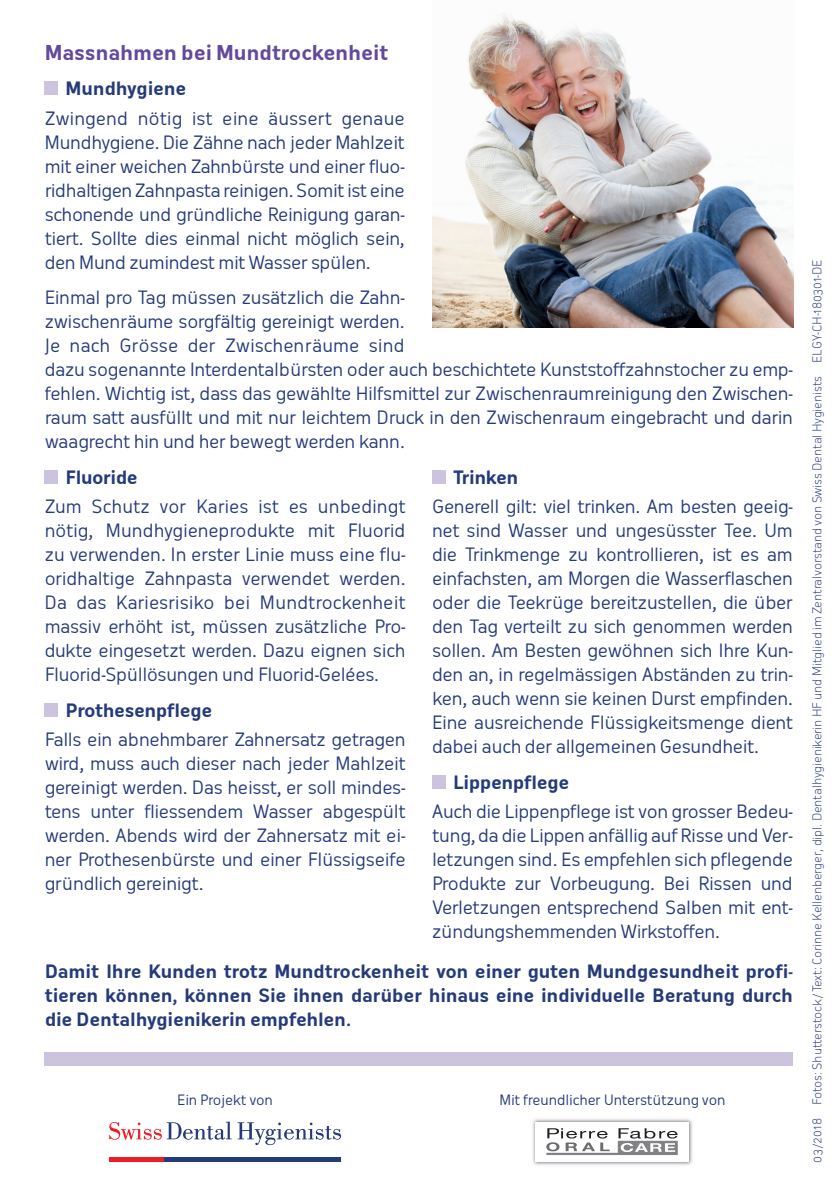
<style>
.page{position:relative;width:839px;height:1191px;background:#fff}
.page>*{position:absolute;margin:0;border:0;box-sizing:border-box;transform-origin:0 0}
.t1{font:700 20px "Oceania";letter-spacing:-.01em;color:#63499d}
.t2{font:18px/24px "Oceania";letter-spacing:-.025em;color:#243a79;text-align:justify}
.t3{font:700 18px/24px "Oceania";letter-spacing:-.02em;color:#243a79;text-align:justify}
.t4{font:14px "Oceania";letter-spacing:-.02em;color:#243a79}
.t5{font:300 12px "Oceania";letter-spacing:-.02em;color:#243a79}
</style>
<div class="page">
<div style="left:45px;top:82px;width:13px;height:13px;background:#ccc3e0"></div>
<img style="left:432px;top:13px;width:361px;height:315px">
<div style="left:45px;top:470px;width:13px;height:14px;background:#ccc3e0"></div>
<div style="left:45px;top:703px;width:13px;height:14px;background:#ccc3e0"></div>
<div style="left:432px;top:470px;width:14px;height:14px;background:#ccc3e0"></div>
<div style="left:432px;top:775px;width:14px;height:14px;background:#ccc3e0"></div>
<img style="left:532px;top:1119px;width:161px;height:46px">
<div style="left:536px;top:1122px;width:153px;height:39px;background:#fff"></div>
<svg style="left:546px;top:1128px;width:132px;height:27px"></svg>
<hr style="left:109px;top:1157px;width:55px;height:4px;background:#ee1d23">
<svg style="left:109px;top:1121px;width:123px;height:18px"></svg>
<svg style="left:238px;top:1122px;width:103px;height:23px"></svg>
<hr style="left:164px;top:1157px;width:177px;height:4px;background:#243a79">
<div style="left:45px;top:1052px;width:748px;height:14px;background:#ccc3e0"></div>
<p class="t1" style="left:45px;top:41px;width:345px">Massnahmen bei Mundtrockenheit</p>
<p class="t3" style="left:66px;top:77px;width:122px">Mundhygiene</p>
<p class="t2" style="left:45px;top:106px;width:362px">Zwingend nötig ist eine äussert genaue Mundhygiene. Die Zähne nach jeder Mahlzeit mit einer weichen Zahnbürste und einer fluo&shy;ridhaltigen Zahnpasta reinigen. Somit ist eine schonende und gründliche Reinigung garan&shy;tiert. Sollte dies einmal nicht möglich sein, den Mund zumindest mit Wasser spülen.</p>
<p class="t2" style="left:45px;top:286px;width:750px;text-align:left">Einmal pro Tag müssen zusätzlich die Zahn-<br>zwischenräume sorgfältig gereinigt werden.<br>Je nach Grösse der Zwischenräume sind<br>dazu sogenannte Interdentalbürsten oder auch beschichtete Kunststoffzahnstocher zu emp&shy;fehlen. Wichtig ist, dass das gewählte Hilfsmittel zur Zwischenraumreinigung den Zwischen&shy;raum satt ausfüllt und mit nur leichtem Druck in den Zwischenraum eingebracht und darin waagrecht hin und her bewegt werden kann.</p>
<p class="t3" style="left:66px;top:465px;width:74px">Fluoride</p>
<p class="t2" style="left:45px;top:495px;width:363px">Zum Schutz vor Karies ist es unbedingt nötig, Mundhygieneprodukte mit Fluorid zu verwenden. In erster Linie muss eine flu&shy;oridhaltige Zahnpasta verwendet werden.<br>Da das Kariesrisiko bei Mundtrockenheit massiv erhöht ist, müssen zusätzliche Pro&shy;dukte eingesetzt werden. Dazu eignen sich Fluorid-Spüllösungen und Fluorid-Gelées.</p>
<p class="t3" style="left:66px;top:698px;width:148px">Prothesenpflege</p>
<p class="t2" style="left:45px;top:728px;width:363px">Falls ein abnehmbarer Zahnersatz getragen wird, muss auch dieser nach jeder Mahlzeit gereinigt werden. Das heisst, er soll mindes&shy;tens unter fliessendem Wasser abgespült werden. Abends wird der Zahnersatz mit ei&shy;ner Prothesenbürste und einer Flüssigseife gründlich gereinigt.</p>
<p class="t3" style="left:453px;top:465px;width:67px">Trinken</p>
<p class="t2" style="left:432px;top:495px;width:362px">Generell gilt: viel trinken. Am besten geeig&shy;net sind Wasser und ungesüsster Tee. Um die Trinkmenge zu kontrollieren, ist es am einfachsten, am Morgen die Wasserflaschen oder die Teekrüge bereitzustellen, die über den Tag verteilt zu sich genommen werden sollen. Am Besten gewöhnen sich Ihre Kun&shy;den an, in regelmässigen Abständen zu trin&shy;ken, auch wenn sie keinen Durst empfinden.<br>Eine ausreichende Flüssigkeitsmenge dient dabei auch der allgemeinen Gesundheit.</p>
<p class="t3" style="left:453px;top:770px;width:118px">Lippenpflege</p>
<p class="t2" style="left:432px;top:800px;width:363px">Auch die Lippenpflege ist von grosser Bedeu&shy;tung, da die Lippen anfällig auf Risse und Ver&shy;letzungen sind. Es empfehlen sich pflegende Produkte zur Vorbeugung. Bei Rissen und Verletzungen entsprechend Salben mit ent&shy;zündungshemmenden Wirkstoffen.</p>
<p class="t3" style="left:45px;top:959px;width:750px">Damit Ihre Kunden trotz Mundtrockenheit von einer guten Mundgesundheit profi&shy;tieren können, können Sie ihnen darüber hinaus eine individuelle Beratung durch die Dentalhygienikerin empfehlen.</p>
<p class="t4" style="left:177px;top:1091px;width:97px">Ein Projekt von</p>
<p class="t4" style="left:500px;top:1091px;width:228px">Mit freundlicher Unterstützung von</p>
<p class="t5" style="left:810px;top:1105px;width:847px;rotate:-90deg">Fotos: Shutterstock / Text: Corinne Kellenberger, dipl. Dentalhygienikerin HF und Mitglied im Zentralvorstand von Swiss Dental Hygienists ELGY-CH-180301-DE</p>
<p class="t5" style="left:810px;top:1162px;width:46px;rotate:-90deg">03/2018</p>
</div>
